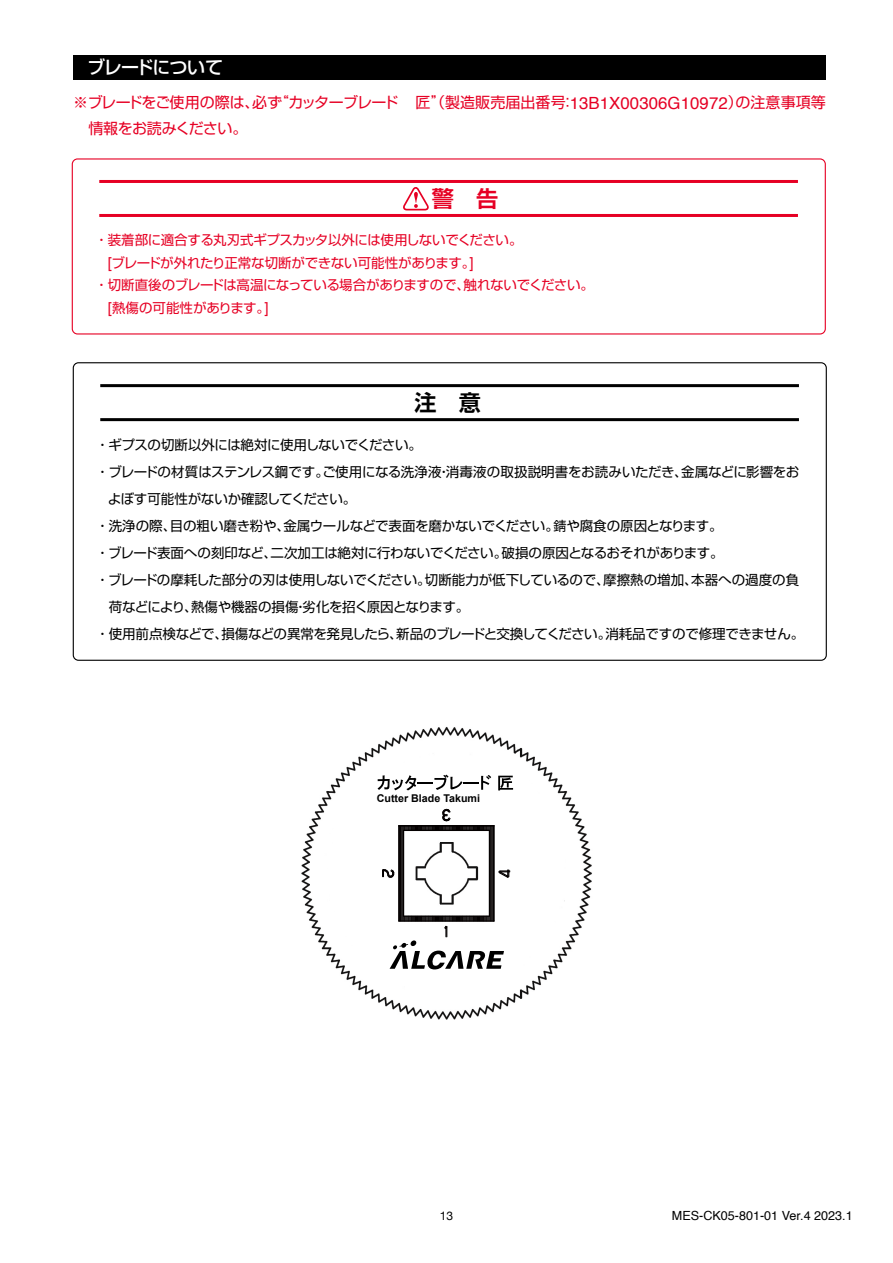
<style>
.page{position:relative;width:893px;height:1263px;background:#fff}
.page>*{position:absolute;margin:0;border:0;box-sizing:border-box;transform-origin:0 0}
.t1{font:700 22.2px "Shin Go Pro De";color:#000}
.t2{font:700 22.2px "Shin Go Pro De";color:#e60024}
.t3{font:500 18px "Shin Go Pro";letter-spacing:-.06em;color:#fff}
.t4{font:16.8px "Helvetica";letter-spacing:.005em;color:#e60024}
.t5{font:15.15px "Helvetica";color:#e60024}
.t6{font:15px/25.5px "Shin Go Pro";letter-spacing:-.035em;color:#e60024;text-align:center}
.t7{font:15px "Shin Go Pro";letter-spacing:.005em;color:#e60024}
.t8{font:15px "Shin Go Pro";letter-spacing:-.015em;color:#e60024}
.t9{font:15px "Shin Go Pro";letter-spacing:-.085em;color:#e60024}
.t10{font:13.5px/27px "Shin Go Pro";letter-spacing:-.02em;color:#000}
.t11{font:13.5px "Shin Go Pro";letter-spacing:-.03em;color:#e60024}
.t12{font:13.5px "Shin Go Pro";letter-spacing:.01em;color:#000}
.t13{font:13.5px "Shin Go Pro";letter-spacing:-.065em;color:#000}
.t14{font:13.5px "Shin Go Pro";letter-spacing:-.005em;color:#e60024}
.t15{font:13.5px "Shin Go Pro";color:#000}
.t16{font:12.6px "Helvetica";color:#000}
.t17{font:12px "Helvetica Neue";color:#000}
.t18{font:11.7px "Helvetica";color:#000}
.t19{font:700 10.65px "Arial";color:#000}
.s1{font-family:"Shin Go Pro";font-size:15px}
.s2{font-family:"Shin Go Pro";font-size:13.5px}
.s3{font-family:"Hiragino UD Sans F Std N W4"}
.s4{font-style:inherit}
</style>
<div class="page">
<img style="left:301px;top:726px;width:291px;height:293px">
<hr style="left:100px;top:384px;width:699px;height:3px;background:#000">
<hr style="left:100px;top:418px;width:699px;height:3px;background:#000">
<div style="left:74px;top:55px;width:752px;height:25px;background:#000"></div>
<div style="left:72px;top:158px;width:754px;height:176px;border:1px solid #e60024;border-radius:5px"></div>
<hr style="left:99px;top:180px;width:699px;height:3px;background:#e60024">
<hr style="left:99px;top:214px;width:699px;height:3px;background:#e60024">
<svg style="left:403px;top:187px;width:26px;height:24px"></svg>
<svg style="left:371px;top:766px;width:151px;height:214px"></svg>
<h2 class="t3" style="left:87px;top:52px;width:137px">ブレードについて</h2>
<p class="t6" style="left:73px;top:88px;width:188px">※ブレードをご使用の際は、情報をお読みください。</p>
<p class="t9" style="left:274px;top:90px;width:126px">“カッターブレード</p>
<p class="t8" style="left:252px;top:90px;width:31px">必ず</p>
<p class="t7" style="left:416px;top:90px;width:152px">匠”（製造販売届出番号</p>
<p class="t8" style="left:728px;top:90px;width:16px">）</p>
<p class="t8" style="left:735px;top:90px;width:92px">の注意事項等</p>
<p class="t4" style="left:560px;top:90px;width:169px"><span class="s1">：</span>13B X1 00306G10972</p>
<h1 class="t2" style="left:432px;top:180px;width:68px">警　告</h1>
<p class="t11" style="left:95px;top:229px;width:429px">・装着部に適合する丸刃式ギプスカッタ以外には使用しないでください。</p>
<p class="t5" style="left:462px;top:251px;width:15px">[<span class="s2">。</span></p>
<p class="t11" style="left:112px;top:252px;width:352px">ブレードが外れたり正常な切断ができない可能性があります</p>
<p class="t5" style="left:108px;top:251px;width:6px">[</p>
<p class="t11" style="left:95px;top:274px;width:377px">・切断直後のブレードは高温になっている場合がありますので、</p>
<p class="t5" style="left:257px;top:296px;width:15px">[<span class="s2">。</span></p>
<p class="t11" style="left:464px;top:274px;width:132px">触れないでください。</p>
<p class="t14" style="left:112px;top:297px;width:146px">熱傷の可能性があります</p>
<p class="t5" style="left:108px;top:296px;width:6px">[</p>
<h1 class="t1" style="left:415px;top:384px;width:68px">注　意</h1>
<p class="t10" style="left:96px;top:429px;width:328px">・ギプスの切断以外には絶対に使用しないでください。</p>
<p class="t10" style="left:108px;top:456px;width:250px;text-indent:-12px">・ブレードの材質はステンレス鋼です。<br>よぼす可能性がないか確認してください。</p>
<p class="t10" style="left:681px;top:456px;width:120px">金属などに影響をお</p>
<p class="t12" style="left:322px;top:460px;width:367px">ご使用になる洗浄液消毒液の取扱説明書をお読みいただき、</p>
<p class="t10" style="left:437px;top:456px;width:15px">・</p>
<p class="t10" style="left:283px;top:510px;width:277px">金属ウールなどで表面を磨かないでください。</p>
<p class="t10" style="left:96px;top:510px;width:82px">・洗浄の際、</p>
<p class="t10" style="left:553px;top:510px;width:171px"><span class="s3">錆</span>や腐食の原因となります。</p>
<p class="t10" style="left:170px;top:510px;width:122px">目の粗い磨き粉や、</p>
<p class="t10" style="left:96px;top:537px;width:183px">・ブレード表面への刻印など、</p>
<p class="t10" style="left:271px;top:537px;width:238px">二次加工は絶対に行わないでください。</p>
<p class="t10" style="left:502px;top:537px;width:224px">破損の原因となるおそれがあります。</p>
<p class="t10" style="left:109px;top:564px;width:362px;text-indent:-13px">・ブレードの摩耗した部分の刃は使用しないでください。<br>荷などにより熱傷や機器の損傷劣化を招く原因となります。</p>
<p class="t10" style="left:425px;top:564px;width:186px">切断能力が低下しているので、</p>
<p class="t15" style="left:691px;top:568px;width:109px">本器への過度の負</p>
<p class="t10" style="left:603px;top:564px;width:96px">摩擦熱の増加、</p>
<p class="t10" style="left:294px;top:591px;width:15px">・</p>
<p class="t10" style="left:184px;top:591px;width:15px">、</p>
<p class="t13" style="left:396px;top:622px;width:216px">新品のブレードと交換してください。</p>
<p class="t10" style="left:221px;top:618px;width:183px">損傷などの異常を発見したら、</p>
<p class="t10" style="left:96px;top:618px;width:134px">・使用前点検などで、</p>
<p class="t10" style="left:605px;top:618px;width:200px">消耗品ですので修理できません。</p>
<p class="t19" style="left:377px;top:791px;width:105px">Cutter Blade Takumi</p>
<p class="t17" style="left:440px;top:1207px;width:15px">13<span class="s4">13</span></p>
<p class="t16" style="left:672px;top:1206px;width:182px">MES-CK05-801-01 Ver.4 2023.1</p>
<p class="t18" style="left:680px;top:1209px;width:170px">MES-CK05-801-01 Ver.4 2023.1</p>
</div>
